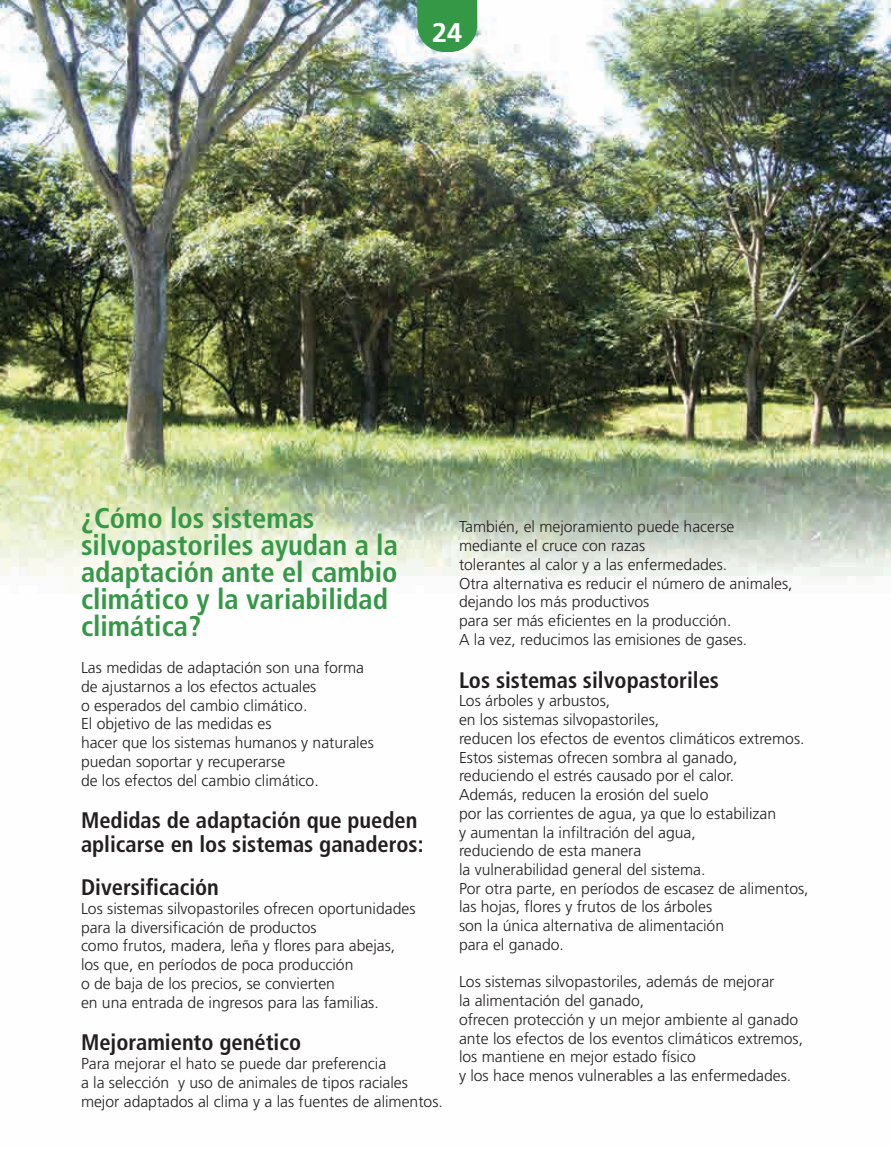
<style>
.page{position:relative;width:891px;height:1161px;background:#fff}
.page>*{position:absolute;margin:0;border:0;box-sizing:border-box;transform-origin:0 0}
.t1{font:700 condensed 28.5px/27px "Frutiger";color:#359847}
.t2{font:700 27px "Frutiger";color:#fff}
.t3{font:700 condensed 22.5px/24px "Frutiger";color:#231f20}
.t4{font:300 15.75px/18.8px "Frutiger";color:#231f20}
</style>
<div class="page">
<img style="left:0;top:0;width:891px;height:576px">
<svg style="left:417px;top:0;width:60px;height:52px;background:#47a058"></svg>
<h2 class="t2" style="left:432px;top:22px;width:31px">24</h2>
<h1 class="t1" style="left:81px;top:507px;width:318px">¿Cómo los sistemas silvopastoriles ayudan a la adaptación ante el cambio climático y la variabilidad climática?</h1>
<p class="t4" style="left:81px;top:659px;width:294px">Las medidas de adaptación son una forma de ajustarnos a los efectos actuales<br>o esperados del cambio climático.<br>El objetivo de las medidas es<br>hacer que los sistemas humanos y naturales puedan soportar y recuperarse<br>de los efectos del cambio climático.</p>
<h3 class="t3" style="left:81px;top:810px;width:344px">Medidas de adaptación que pueden aplicarse en los sistemas ganaderos:</h3>
<h3 class="t3" style="left:81px;top:877px;width:139px">Diversificación</h3>
<p class="t4" style="left:81px;top:900px;width:336px">Los sistemas silvopastoriles ofrecen oportunidades para la diversificación de productos<br>como frutos, madera, leña y flores para abejas, los que, en períodos de poca producción<br>o de baja de los precios, se convierten<br>en una entrada de ingresos para las familias.</p>
<h3 class="t3" style="left:81px;top:1032px;width:222px">Mejoramiento genético</h3>
<p class="t4" style="left:81px;top:1055px;width:363px">Para mejorar el hato se puede dar preferencia<br>a la selección y uso de animales de tipos raciales mejor adaptados al clima y a las fuentes de alimentos.</p>
<p class="t4" style="left:459px;top:519px;width:335px">También, el mejoramiento puede hacerse mediante el cruce con razas<br>tolerantes al calor y a las enfermedades.<br>Otra alternativa es reducir el número de animales, dejando los más productivos<br>para ser más eficientes en la producción.<br>A la vez, reducimos las emisiones de gases.</p>
<h3 class="t3" style="left:459px;top:670px;width:262px">Los sistemas silvopastoriles</h3>
<p class="t4" style="left:459px;top:693px;width:351px">Los árboles y arbustos,<br>en los sistemas silvopastoriles,<br>reducen los efectos de eventos climáticos extremos.<br>Estos sistemas ofrecen sombra al ganado, reduciendo el estrés causado por el calor.<br>Además, reducen la erosión del suelo<br>por las corrientes de agua, ya que lo estabilizan<br>y aumentan la infiltración del agua,<br>reduciendo de esta manera<br>la vulnerabilidad general del sistema.<br>Por otra parte, en períodos de escasez de alimentos, las hojas, flores y frutos de los árboles<br>son la única alternativa de alimentación<br>para el ganado.</p>
<p class="t4" style="left:459px;top:974px;width:346px">Los sistemas silvopastoriles, además de mejorar<br>la alimentación del ganado,<br>ofrecen protección y un mejor ambiente al ganado ante los efectos de los eventos climáticos extremos, los mantiene en mejor estado físico<br>y los hace menos vulnerables a las enfermedades.</p>
</div>
